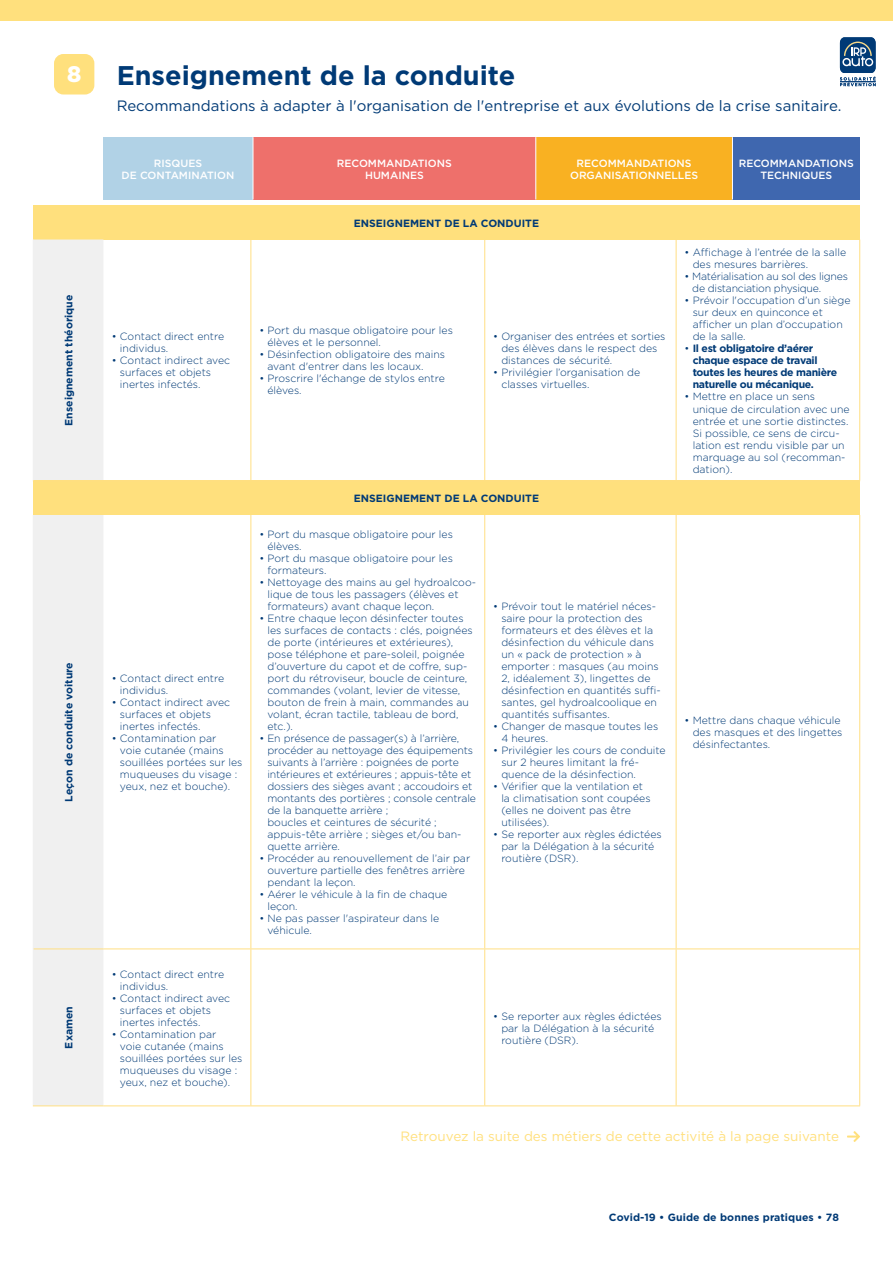
<style>
.page{position:relative;width:893px;height:1263px;background:#fff}
.page>*{position:absolute;margin:0;border:0;box-sizing:border-box;transform-origin:0 0}
.t1{font:700 27px "Gotham";color:#003a76}
.t2{font:900 22.5px "Gotham";color:#fff}
.t3{font:15px "Gotham";color:#003a76}
.t4{font:13.5px "Gotham";color:#ffe07d}
.t5{font:300 10.5px/12px "Gotham";color:#003a76}
.t6{font:700 10.5px "Gotham";color:#003a76}
.t7{font:500 10.5px/12px "Gotham";color:#fff;text-align:center}
.t8{font:700 10.5px/12px "Gotham";letter-spacing:-.03em;color:#003a76}
.t9{font:300 10.5px/12px "Gotham";letter-spacing:-.02em;color:#003a76}
.s1{font-weight:300}
</style>
<div class="page">
<svg style="left:840px;top:37px;width:36px;height:49px"></svg>
<div style="left:0;top:0;width:893px;height:21px;background:#ffe07d"></div>
<div style="left:54px;top:54px;width:40px;height:40px;background:#ffe07d;border-radius:9px"></div>
<div style="left:103px;top:137px;width:150px;height:62px;background:#b1d2e6"></div>
<div style="left:253px;top:137px;width:283px;height:62px;background:#ee706b"></div>
<div style="left:536px;top:137px;width:196px;height:62px;background:#f9b122"></div>
<div style="left:732px;top:137px;width:128px;height:62px;background:#3f67af"></div>
<hr style="left:253px;top:137px;width:1px;height:62px;background:#fff">
<hr style="left:535px;top:137px;width:1px;height:62px;background:#fff">
<hr style="left:732px;top:137px;width:1px;height:62px;background:#fff">
<div style="left:33px;top:205px;width:827px;height:35px;background:#ffe07d"></div>
<div style="left:34px;top:240px;width:69px;height:865px;background:#f0f0f0"></div>
<div style="left:33px;top:481px;width:827px;height:34px;background:#ffe07d"></div>
<hr style="left:33px;top:240px;width:1px;height:241px;background:#f0f0f0">
<hr style="left:33px;top:515px;width:1px;height:434px;background:#f0f0f0">
<hr style="left:33px;top:949px;width:1px;height:156px;background:#f0f0f0">
<hr style="left:250px;top:515px;width:1px;height:433px;background:#ffdf83">
<hr style="left:484px;top:515px;width:1px;height:433px;background:#ffdf83">
<hr style="left:676px;top:515px;width:1px;height:433px;background:#ffdf83">
<hr style="left:859px;top:515px;width:1px;height:434px;background:#ffdf83">
<hr style="left:250px;top:240px;width:1px;height:241px;background:#ffdf83">
<hr style="left:484px;top:240px;width:1px;height:241px;background:#ffdf83">
<hr style="left:676px;top:240px;width:1px;height:241px;background:#ffdf83">
<hr style="left:859px;top:240px;width:1px;height:241px;background:#ffdf83">
<hr style="left:250px;top:949px;width:1px;height:156px;background:#ffdf83">
<hr style="left:484px;top:949px;width:1px;height:156px;background:#ffdf83">
<hr style="left:676px;top:949px;width:1px;height:156px;background:#ffdf83">
<hr style="left:859px;top:949px;width:1px;height:156px;background:#ffdf83">
<hr style="left:33px;top:481px;width:70px;height:1px;background:#ffdf83">
<hr style="left:103px;top:481px;width:148px;height:1px;background:#ffdf83">
<hr style="left:251px;top:481px;width:234px;height:1px;background:#ffdf83">
<hr style="left:485px;top:481px;width:191px;height:1px;background:#ffdf83">
<hr style="left:676px;top:481px;width:184px;height:1px;background:#ffdf83">
<hr style="left:34px;top:948px;width:69px;height:1px;background:#ffdf83">
<hr style="left:103px;top:948px;width:148px;height:1px;background:#ffdf83">
<hr style="left:251px;top:948px;width:234px;height:1px;background:#ffdf83">
<hr style="left:485px;top:948px;width:191px;height:1px;background:#ffdf83">
<hr style="left:676px;top:948px;width:183px;height:1px;background:#ffdf83">
<hr style="left:33px;top:1105px;width:70px;height:1px;background:#ffdf83">
<hr style="left:103px;top:1105px;width:148px;height:1px;background:#ffdf83">
<hr style="left:251px;top:1105px;width:234px;height:1px;background:#ffdf83">
<hr style="left:485px;top:1105px;width:191px;height:1px;background:#ffdf83">
<hr style="left:676px;top:1105px;width:184px;height:1px;background:#ffdf83">
<svg style="left:847px;top:1131px;width:13px;height:11px"></svg>
<h2 class="t2" style="left:67px;top:59px;width:16px">8</h2>
<p class="t6" style="left:62px;top:426px;width:132px;rotate:-90deg">Enseignement théorique</p>
<h1 class="t1" style="left:117px;top:58px;width:400px">Enseignement de la conduite</h1>
<h3 class="t3" style="left:117px;top:96px;width:726px">Recommandations à adapter à l'organisation de l'entreprise et aux évolutions de la crise sanitaire.</h3>
<p class="t7" style="left:122px;top:157px;width:114px">RISQUES<br>DE CONTAMINATION</p>
<p class="t7" style="left:337px;top:157px;width:117px">RECOMMANDATIONS<br>HUMAINES</p>
<p class="t7" style="left:570px;top:157px;width:130px">RECOMMANDATIONS<br>ORGANISATIONNELLES</p>
<p class="t7" style="left:739px;top:157px;width:117px">RECOMMANDATIONS<br>TECHNIQUES</p>
<p class="t5" style="left:120px;top:330px;width:106px;text-indent:-8px">• Contact direct entre individus.</p>
<p class="t5" style="left:120px;top:354px;width:112px;text-indent:-8px">• Contact indirect avec surfaces et objets inertes infectés.</p>
<p class="t6" style="left:354px;top:216px;width:187px">ENSEIGNEMENT DE LA CONDUITE</p>
<p class="t5" style="left:267px;top:324px;width:187px;text-indent:-8px">• Port du masque obligatoire pour les élèves et le personnel.</p>
<p class="t5" style="left:267px;top:348px;width:179px;text-indent:-8px">• Désinfection obligatoire des mains avant d'entrer dans les locaux.</p>
<p class="t5" style="left:267px;top:372px;width:179px;text-indent:-8px">• Proscrire l'échange de stylos entre élèves.</p>
<p class="t5" style="left:501px;top:330px;width:166px;text-indent:-8px">• Organiser des entrées et sorties des élèves dans le respect des distances de sécurité.</p>
<p class="t5" style="left:501px;top:366px;width:140px;text-indent:-8px">• Privilégier l’organisation de classes virtuelles.</p>
<p class="t6" style="left:354px;top:491px;width:187px">ENSEIGNEMENT DE LA CONDUITE</p>
<p class="t5" style="left:693px;top:246px;width:155px;text-indent:-8px">• Affichage à l’entrée de la salle des mesures barrières.</p>
<p class="t9" style="left:692px;top:270px;width:157px;text-indent:-8px">• Matérialisation au sol des lignes de distanciation physique.</p>
<p class="t5" style="left:693px;top:294px;width:159px;text-indent:-8px">• Prévoir l'occupation d’un siège sur deux en quinconce et afficher un plan d’occupation de la salle.</p>
<p class="t8" style="left:693px;top:343px;width:146px;text-indent:-8px"><span class="s1">•</span> Il est obligatoire d’aérer chaque espace de travail toutes les heures de manière naturelle ou mécanique.</p>
<p class="t5" style="left:693px;top:390px;width:158px;text-indent:-8px">• Mettre en place un sens unique de circulation avec une entrée et une sortie distinctes.<br>Si possible, ce sens de circu&shy;lation est rendu visible par un marquage au sol (recomman&shy;dation).</p>
<p class="t6" style="left:62px;top:802px;width:141px;rotate:-90deg">Leçon de conduite voiture</p>
<p class="t5" style="left:120px;top:672px;width:106px;text-indent:-8px">• Contact direct entre individus.</p>
<p class="t5" style="left:120px;top:696px;width:112px;text-indent:-8px">• Contact indirect avec surfaces et objets inertes infectés.</p>
<p class="t5" style="left:120px;top:732px;width:124px;text-indent:-8px">• Contamination par<br>voie cutanée (mains souillées portées sur les muqueuses du visage : yeux, nez et bouche).</p>
<p class="t6" style="left:62px;top:1048px;width:44px;rotate:-90deg">Examen</p>
<p class="t5" style="left:120px;top:967px;width:106px;text-indent:-8px">• Contact direct entre individus.</p>
<p class="t5" style="left:120px;top:991px;width:112px;text-indent:-8px">• Contact indirect avec surfaces et objets inertes infectés.</p>
<p class="t5" style="left:120px;top:1027px;width:124px;text-indent:-8px">• Contamination par<br>voie cutanée (mains souillées portées sur les muqueuses du visage : yeux, nez et bouche).</p>
<p class="t5" style="left:267px;top:528px;width:187px;text-indent:-8px">• Port du masque obligatoire pour les élèves.</p>
<p class="t5" style="left:267px;top:552px;width:187px;text-indent:-8px">• Port du masque obligatoire pour les formateurs.</p>
<p class="t5" style="left:267px;top:576px;width:210px;text-indent:-8px">• Nettoyage des mains au gel hydroalcoo&shy;lique de tous les passagers (élèves et formateurs) avant chaque leçon.</p>
<p class="t5" style="left:267px;top:612px;width:207px;text-indent:-8px">• Entre chaque leçon désinfecter toutes les surfaces de contacts : clés, poignées de porte (intérieures et extérieures), pose téléphone et pare-soleil, poignée d’ouverture du capot et de coffre, sup&shy;port du rétroviseur, boucle de ceinture, commandes (volant, levier de vitesse, bouton de frein à main, commandes au volant, écran tactile, tableau de bord, etc.).</p>
<p class="t5" style="left:267px;top:732px;width:210px;text-indent:-8px">• En présence de passager(s) à l’arrière, procéder au nettoyage des équipements suivants à l’arrière : poignées de porte intérieures et extérieures ; appuis-tête et dossiers des sièges avant ; accoudoirs et montants des portières ; console centrale de la banquette arrière ;<br>boucles et ceintures de sécurité ; appuis-tête arrière ; sièges et/ou ban&shy;quette arrière.</p>
<p class="t5" style="left:267px;top:852px;width:204px;text-indent:-8px">• Procéder au renouvellement de l’air par ouverture partielle des fenêtres arrière pendant la leçon.</p>
<p class="t5" style="left:267px;top:888px;width:181px;text-indent:-8px">• Aérer le véhicule à la fin de chaque leçon.</p>
<p class="t5" style="left:267px;top:912px;width:173px;text-indent:-8px">• Ne pas passer l'aspirateur dans le véhicule.</p>
<p class="t5" style="left:501px;top:600px;width:161px;text-indent:-8px">• Prévoir tout le matériel néces&shy;saire pour la protection des formateurs et des élèves et la désinfection du véhicule dans un « pack de protection » à emporter : masques (au moins<br>2, idéalement 3), lingettes de désinfection en quantités suffi&shy;santes, gel hydroalcoolique en quantités suffisantes.</p>
<p class="t5" style="left:501px;top:720px;width:158px;text-indent:-8px">• Changer de masque toutes les<br>4 heures.</p>
<p class="t5" style="left:501px;top:744px;width:166px;text-indent:-8px">• Privilégier les cours de conduite sur 2 heures limitant la fré&shy;quence de la désinfection.</p>
<p class="t5" style="left:501px;top:780px;width:151px;text-indent:-8px">• Vérifier que la ventilation et la climatisation sont coupées (elles ne doivent pas être utilisées).</p>
<p class="t5" style="left:501px;top:828px;width:162px;text-indent:-8px">• Se reporter aux règles édictées par la Délégation à la sécurité routière (DSR).</p>
<p class="t5" style="left:693px;top:714px;width:151px;text-indent:-8px">• Mettre dans chaque véhicule des masques et des lingettes désinfectantes.</p>
<p class="t5" style="left:501px;top:1009px;width:162px;text-indent:-8px">• Se reporter aux règles édictées par la Délégation à la sécurité routière (DSR).</p>
<p class="t4" style="left:401px;top:1127px;width:440px">Retrouvez la suite des métiers de cette activité à la page suivante</p>
<p class="t6" style="left:609px;top:1210px;width:232px">Covid-19 • Guide de bonnes pratiques • 78</p>
</div>
